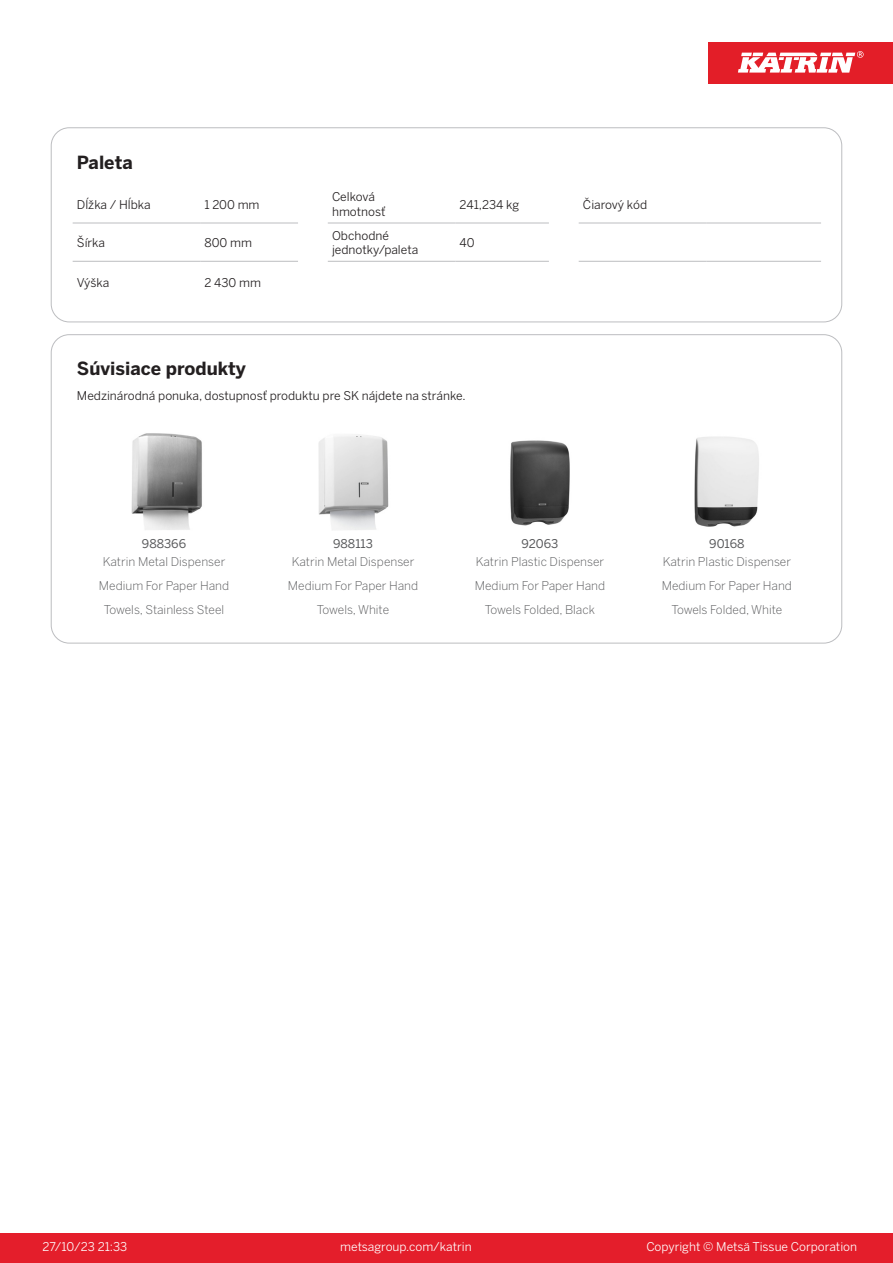
<style>
.page{position:relative;width:893px;height:1263px;background:#fff}
.page>*{position:absolute;margin:0;border:0;box-sizing:border-box;transform-origin:0 0}
.T_TableHeader{font:700 18px "Benton Sans";color:#231f20}
.T_RelatedName{font:300 12px/24px "Benton Sans";color:#57585a;text-align:center}
.T_TableBody{font:12px "Benton Sans";color:#231f20}
.t1{font:12px "Benton Sans";color:#fff}
.T_RelatedCode{font:12px "Benton Sans";color:#57585a}
</style>
<div class="page">
<div style="left:0;top:1233px;width:893px;height:30px;background:#e41e2b"></div>
<div style="left:708px;top:43px;width:185px;height:41px;background:#e31e28"></div>
<svg style="left:738px;top:51px;width:126px;height:22px"></svg>
<hr style="left:73px;top:223px;width:127px;height:1px;background:#bcbdc0">
<hr style="left:200px;top:223px;width:98px;height:1px;background:#bcbdc0">
<hr style="left:328px;top:223px;width:127px;height:1px;background:#bcbdc0">
<hr style="left:455px;top:223px;width:94px;height:1px;background:#bcbdc0">
<hr style="left:579px;top:223px;width:127px;height:1px;background:#bcbdc0">
<hr style="left:706px;top:223px;width:115px;height:1px;background:#bcbdc0">
<hr style="left:73px;top:261px;width:127px;height:1px;background:#bcbdc0">
<hr style="left:200px;top:261px;width:98px;height:1px;background:#bcbdc0">
<hr style="left:328px;top:261px;width:127px;height:1px;background:#bcbdc0">
<hr style="left:455px;top:261px;width:94px;height:1px;background:#bcbdc0">
<hr style="left:579px;top:261px;width:127px;height:1px;background:#bcbdc0">
<hr style="left:706px;top:261px;width:115px;height:1px;background:#bcbdc0">
<div style="left:51px;top:128px;width:791px;height:194px;border:1px solid #bcbdc0;border-radius:18px"></div>
<img style="left:131px;top:433px;width:71px;height:97px">
<img style="left:318px;top:435px;width:71px;height:95px">
<img style="left:510px;top:440px;width:60px;height:86px">
<img style="left:694px;top:437px;width:65px;height:90px">
<p class="T_TableHeader" style="left:77px;top:151px;width:57px">Paleta</p>
<p class="T_TableBody" style="left:77px;top:197px;width:75px">Dĺžka / Hĺbka</p>
<p class="T_TableBody" style="left:204px;top:197px;width:57px">1 200 mm</p>
<p class="T_TableBody" style="left:77px;top:235px;width:30px">Šírka</p>
<p class="T_TableBody" style="left:204px;top:235px;width:49px">800 mm</p>
<p class="T_TableBody" style="left:77px;top:276px;width:34px">Výška</p>
<p class="T_TableBody" style="left:204px;top:276px;width:58px">2 430 mm</p>
<p class="T_TableBody" style="left:332px;top:190px;width:44px">Celková</p>
<p class="T_TableBody" style="left:332px;top:204px;width:55px">hmotnosť</p>
<p class="T_TableBody" style="left:332px;top:228px;width:58px">Obchodné</p>
<p class="T_TableBody" style="left:332px;top:243px;width:88px">jednotky/paleta</p>
<p class="T_TableBody" style="left:460px;top:197px;width:61px">241,234 kg</p>
<p class="T_TableBody" style="left:583px;top:197px;width:66px">Čiarový kód</p>
<p class="T_TableBody" style="left:460px;top:235px;width:17px">40</p>
<p class="T_TableHeader" style="left:77px;top:357px;width:171px">Súvisiace produkty</p>
<p class="T_TableBody" style="left:77px;top:388px;width:390px">Medzinárodná ponuka, dostupnosť produktu pre SK nájdete na stránke.</p>
<p class="T_RelatedCode" style="left:142px;top:537px;width:46px">988366</p>
<p class="T_RelatedCode" style="left:333px;top:537px;width:41px">988113</p>
<p class="T_RelatedCode" style="left:522px;top:537px;width:38px">92063</p>
<p class="T_RelatedCode" style="left:709px;top:537px;width:37px">90168</p>
<p class="T_RelatedName" style="left:99px;top:550px;width:132px">Katrin Metal Dispenser<br>Medium For Paper Hand<br>Towels, Stainless Steel</p>
<p class="T_RelatedName" style="left:288px;top:550px;width:132px">Katrin Metal Dispenser<br>Medium For Paper Hand<br>Towels, White</p>
<p class="T_RelatedName" style="left:475px;top:550px;width:132px">Katrin Plastic Dispenser<br>Medium For Paper Hand<br>Towels Folded, Black</p>
<p class="T_RelatedName" style="left:662px;top:550px;width:132px">Katrin Plastic Dispenser<br>Medium For Paper Hand<br>Towels Folded, White</p>
<p class="t1" style="left:43px;top:1239px;width:86px">27/10/23 21:33</p>
<p class="t1" style="left:340px;top:1239px;width:133px">metsagroup.com/katrin</p>
<p class="t1" style="left:646px;top:1239px;width:212px">Copyright © Metsä Tissue Corporation</p>
</div>
